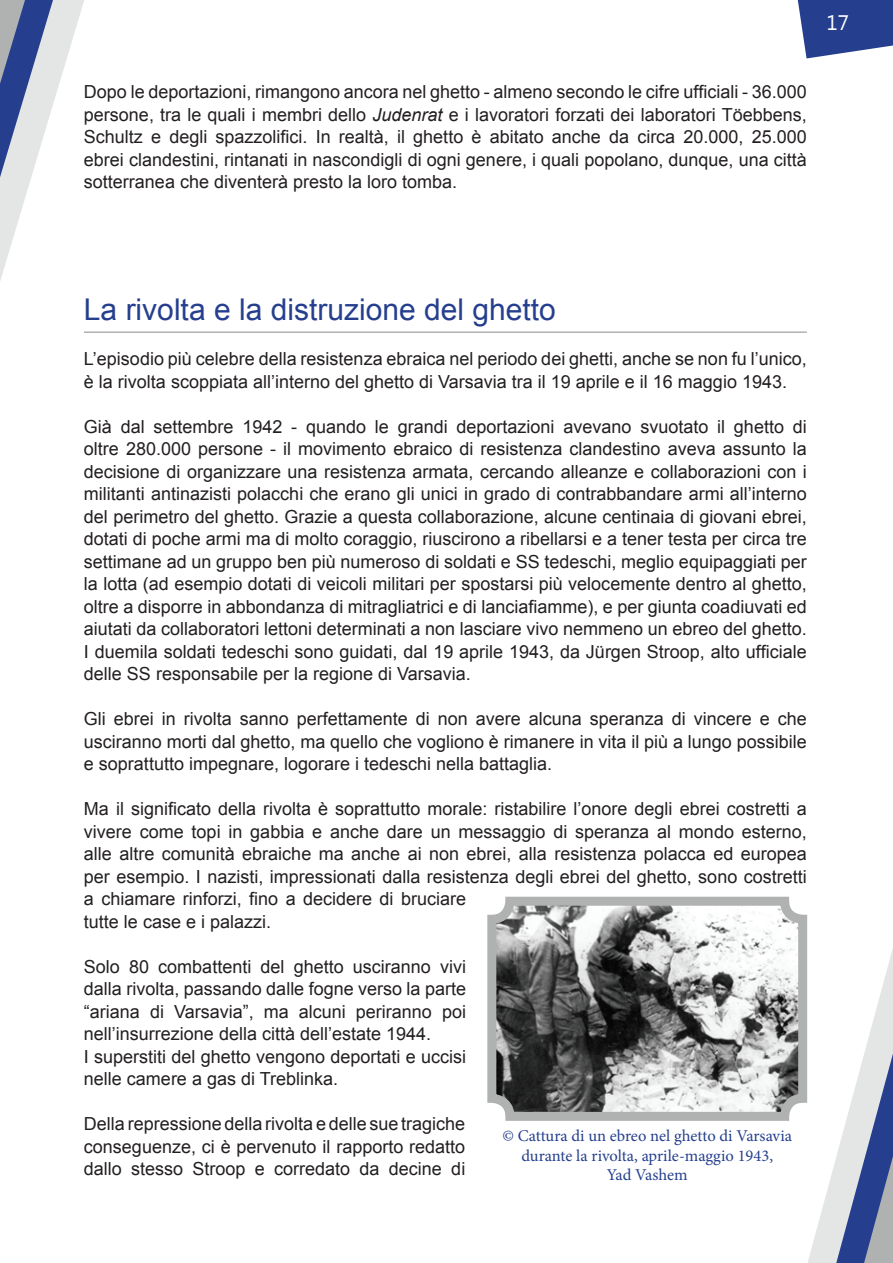
<style>
.page{position:relative;width:893px;height:1263px;background:#fff}
.page>*{position:absolute;margin:0;border:0;box-sizing:border-box;transform-origin:0 0}
.t1{font:30px "Arial";color:#253f8e}
.t2{font:21px "Segoe UI";color:#fff}
.t3{font:18px/22.5px "Arial";color:#231f20;text-align:justify}
.t4{font:16.5px/19.5px "Minion Pro";letter-spacing:-.005em;color:#253f8e;text-align:center}
.s1{font-style:italic}
</style>
<div class="page">
<svg style="left:0;top:0;width:84px;height:281px"></svg>
<svg style="left:807px;top:915px;width:86px;height:348px"></svg>
<svg style="left:797px;top:0;width:96px;height:59px"></svg>
<hr style="left:84px;top:331px;width:723px;height:2px;background:#b0b1b1">
<img style="left:497px;top:907px;width:300px;height:204px">
<div style="left:487px;top:897px;width:320px;height:224px;border:9px solid #b0b1b1;border-radius:18px"></div>
<p class="t3" style="left:84px;top:81px;width:724px">Dopo le deportazioni, rimangono ancora nel ghetto - almeno secondo le cifre ufficiali - 36.000 persone, tra le quali i membri dello <span class="s1">Judenrat</span> e i lavoratori forzati dei laboratori Töebbens, Schultz e degli spazzolifici. In realtà, il ghetto è abitato anche da circa 20.000, 25.000 ebrei clandestini, rintanati in nascondigli di ogni genere, i quali popolano, dunque, una città sotterranea che diventerà presto la loro tomba.</p>
<p class="t2" style="left:827px;top:8px;width:24px">17</p>
<h1 class="t1" style="left:84px;top:290px;width:473px">La rivolta e la distruzione del ghetto</h1>
<p class="t3" style="left:84px;top:348px;width:724px">L’episodio più celebre della resistenza ebraica nel periodo dei ghetti, anche se non fu l’unico, è la rivolta scoppiata all’interno del ghetto di Varsavia tra il 19 aprile e il 16 maggio 1943.</p>
<p class="t3" style="left:84px;top:415px;width:724px">Già dal settembre 1942 - quando le grandi deportazioni avevano svuotato il ghetto di oltre 280.000 persone - il movimento ebraico di resistenza clandestino aveva assunto la decisione di organizzare una resistenza armata, cercando alleanze e collaborazioni con i militanti antinazisti polacchi che erano gli unici in grado di contrabbandare armi all’interno del perimetro del ghetto. Grazie a questa collaborazione, alcune centinaia di giovani ebrei, dotati di poche armi ma di molto coraggio, riuscirono a ribellarsi e a tener testa per circa tre settimane ad un gruppo ben più numeroso di soldati e SS tedeschi, meglio equipaggiati per la lotta (ad esempio dotati di veicoli militari per spostarsi più velocemente dentro al ghetto, oltre a disporre in abbondanza di mitragliatrici e di lanciafiamme), e per giunta coadiuvati ed aiutati da collaboratori lettoni determinati a non lasciare vivo nemmeno un ebreo del ghetto.<br>I duemila soldati tedeschi sono guidati, dal 19 aprile 1943, da Jürgen Stroop, alto ufficiale delle SS responsabile per la regione di Varsavia.</p>
<p class="t3" style="left:84px;top:708px;width:724px">Gli ebrei in rivolta sanno perfettamente di non avere alcuna speranza di vincere e che usciranno morti dal ghetto, ma quello che vogliono è rimanere in vita il più a lungo possibile e soprattutto impegnare, logorare i tedeschi nella battaglia.</p>
<p class="t3" style="left:84px;top:798px;width:724px;text-align:left">Ma il significato della rivolta è soprattutto morale: ristabilire l’onore degli ebrei costretti a vivere come topi in gabbia e anche dare un messaggio di speranza al mondo esterno, alle altre comunità ebraiche ma anche ai non ebrei, alla resistenza polacca ed europea per esempio. I nazisti, impressionati dalla resistenza degli ebrei del ghetto, sono costretti a chiamare rinforzi, fino a decidere di bruciare<br>tutte le case e i palazzi.</p>
<p class="t3" style="left:84px;top:955px;width:384px;text-align:left">Solo 80 combattenti del ghetto usciranno vivi dalla rivolta, passando dalle fogne verso la parte “ariana di Varsavia”, ma alcuni periranno poi nell’insurrezione della città dell’estate 1944.<br>I superstiti del ghetto vengono deportati e uccisi nelle camere a gas di Treblinka.</p>
<p class="t3" style="left:84px;top:1113px;width:383px">Della repressione della rivolta e delle sue tragiche conseguenze, ci è pervenuto il rapporto redatto dallo stesso Stroop e corredato da decine di</p>
<p class="t4" style="left:502px;top:1126px;width:291px">© Cattura di un ebreo nel ghetto di Varsavia durante la rivolta, aprile-maggio 1943,<br>Yad Vashem</p>
</div>
